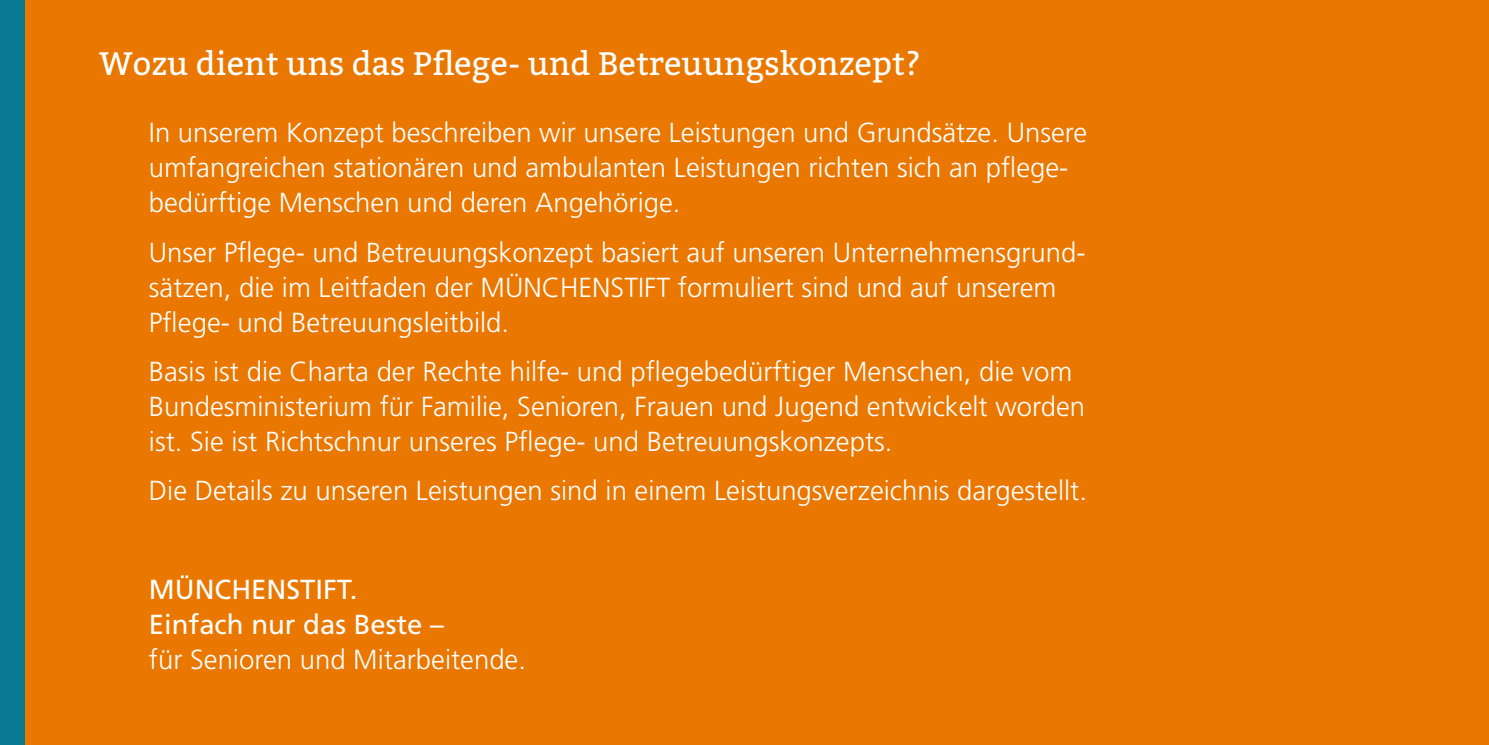
<style>
.page{position:relative;width:1489px;height:745px;background:#fff}
.page>*{position:absolute;margin:0;border:0;box-sizing:border-box;transform-origin:0 0}
.t1{font:32.5px "Bitter";color:#fff}
.t2{font:300 27.5px/35px "Frutiger";color:#fff}
.t3{font:27.5px/35px "Frutiger";color:#fff}
</style>
<div class="page">
<div style="left:0;top:0;width:1488px;height:744px;background:#ea7700"></div>
<div style="left:0;top:0;width:25px;height:744px;background:#097992"></div>
<p class="t1" style="left:99px;top:40px;width:822px">Wozu dient uns das Pflege- und Betreuungskonzept?</p>
<p class="t2" style="left:149px;top:115px;width:939px">In unserem Konzept beschreiben wir unsere Leistungen und Grundsätze. Unsere umfangreichen stationären und ambulanten Leistungen richten sich an pflege&shy;bedürftige Menschen und deren Angehörige.</p>
<p class="t2" style="left:149px;top:234px;width:938px">Unser Pflege- und Betreuungskonzept basiert auf unseren Unternehmensgrund&shy;sätzen, die im Leitfaden der MÜNCHENSTIFT formuliert sind und auf unserem<br>Pflege- und Betreuungsleitbild.</p>
<p class="t2" style="left:149px;top:353px;width:937px">Basis ist die Charta der Rechte hilfe- und pflegebedürftiger Menschen, die vom<br>Bundesministerium für Familie, Senioren, Frauen und Jugend entwickelt worden ist. Sie ist Richtschnur unseres Pflege- und Betreuungskonzepts.</p>
<p class="t2" style="left:149px;top:473px;width:939px">Die Details zu unseren Leistungen sind in einem Leistungsverzeichnis dargestellt.</p>
<p class="t3" style="left:149px;top:571px;width:296px">MÜNCHENSTIFT.<br>Einfach nur das Beste –</p>
<p class="t2" style="left:149px;top:641px;width:378px">für Senioren und Mitarbeitende.</p>
</div>
